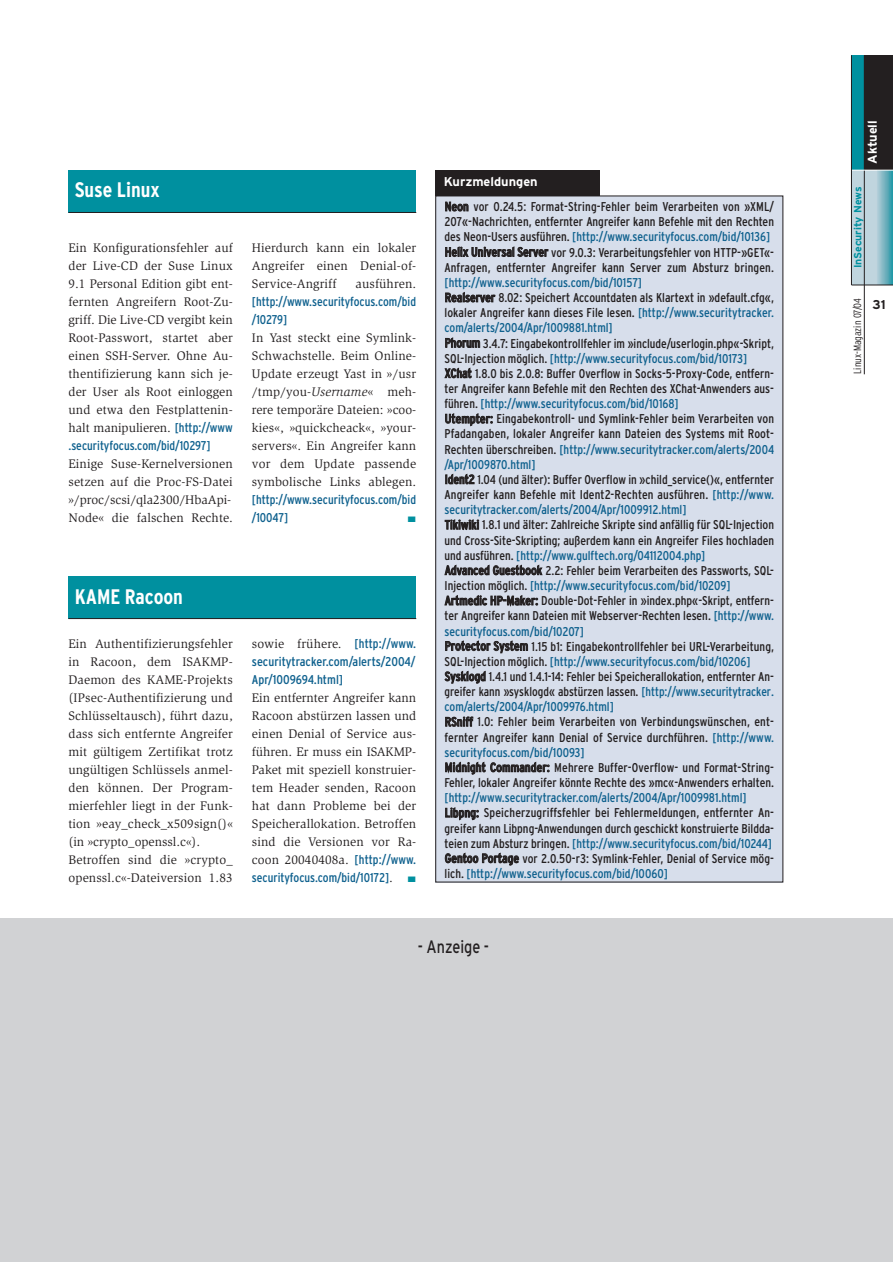
<style>
.page{position:relative;width:893px;height:1262px;background:#fff}
.page>*{position:absolute;margin:0;border:0;box-sizing:border-box;transform-origin:0 0}
.t1{font:700 condensed 21px "Interstate";color:#fff}
.t2{font:18px "Interstate";color:#231f20;scale:.8 1}
.t3{font:condensed 12.75px/15.1px "Interstate";color:#231f20}
.t4{font:12.75px/18px "Slimbach";letter-spacing:.01em;color:#231f20;text-align:justify}
.t5{font:condensed 12.75px/18px "Interstate";color:#0f618e}
.t6{font:condensed 12.75px/18px "Interstate";color:#0f618e;scale:1.04 1}
.t7{font:700 12.75px "Interstate";color:#fff}
.t8{font:700 12.75px "Interstate";color:#231f20}
.t9{font:300 condensed 10.5px "Interstate";color:#231f20}
.t10{font:700 10.5px "Interstate";color:#00909f}
.t11{font:7.8px "Zapf Dingbats";color:#00909f;scale:1.33 1}
.s1{font-family:"Interstate";font-stretch:condensed;color:#0f618e}
.s2{font-style:italic}
.s3{font-family:"Slimbach";font-stretch:normal;color:#231f20}
.s4{color:#00909f}
.s5{color:#0f618e}
</style>
<div class="page">
<div style="left:851px;top:55px;width:41px;height:230px;background:#00909f"></div>
<div style="left:864px;top:55px;width:28px;height:115px;background:#231f20"></div>
<div style="left:851px;top:170px;width:25px;height:115px;background:#c0d5de"></div>
<svg style="left:876px;top:171px;width:16px;height:114px;background:#78b5c1"></svg>
<hr style="left:864px;top:55px;width:1px;height:319px;background:#231f20">
<hr style="left:851px;top:285px;width:41px;height:1px;background:#231f20">
<hr style="left:851px;top:170px;width:41px;height:1px;background:#fff">
<hr style="left:851px;top:55px;width:1px;height:230px;background:#231f20">
<div style="left:435px;top:170px;width:164px;height:26px;background:#231f20"></div>
<div style="left:435px;top:196px;width:347px;height:686px;background:#d7deeb"></div>
<div style="left:68px;top:576px;width:348px;height:43px;background:#00909f"></div>
<hr style="left:68px;top:618px;width:348px;height:1px;background:#231f20">
<div style="left:68px;top:170px;width:348px;height:43px;background:#00909f"></div>
<hr style="left:68px;top:212px;width:348px;height:1px;background:#231f20">
<div style="left:0;top:918px;width:892px;height:343px;background:#d1d2d4"></div>
<h1 class="t1" style="left:75px;top:182px;width:86px">Suse Linux</h1>
<p class="t4" style="left:68px;top:240px;width:166px">Ein Konfigurationsfehler auf der Live-CD der Suse Linux 9.1 Personal Edition gibt ent&shy;fernten Angreifern Root-Zu&shy;griff. Die Live-CD vergibt kein Root-Passwort, startet aber einen SSH-Server. Ohne Au&shy;thentifizierung kann sich je&shy;der User als Root einloggen und etwa den Festplattenin&shy;halt manipulieren. <span class="s1">[http://www</span></p>
<p class="t5" style="left:68px;top:438px;width:144px">.securityfocus.com/bid/10297]</p>
<p class="t4" style="left:68px;top:456px;width:166px">Einige Suse-Kernelversionen setzen auf die Proc-FS-Datei »/proc/scsi/qla2300/HbaApi-Node« die falschen Rechte.</p>
<p class="t4" style="left:252px;top:240px;width:166px">Hierdurch kann ein lokaler Angreifer einen Denial-of-Service-Angriff</p>
<p class="t4" style="left:355px;top:276px;width:62px">ausführen.</p>
<p class="t5" style="left:252px;top:294px;width:166px">[http://www.securityfocus.com/bid /10279]</p>
<p class="t4" style="left:252px;top:330px;width:166px">In Yast steckt eine Symlink-Schwachstelle. Beim Online-Update erzeugt Yast in »/usr /tmp/you-<span class="s2">Username</span>« meh&shy;rere temporäre Dateien: »coo&shy;kies«, »quickcheack«, »your&shy;servers«. Ein Angreifer kann vor dem Update passende symbolische Links ablegen.</p>
<p class="t5" style="left:252px;top:492px;width:166px">[http://www.securityfocus.com/bid /10047]</p>
<p class="t11" style="left:408px;top:515px;width:8px">■</p>
<h1 class="t1" style="left:75px;top:588px;width:110px">KAME Racoon</h1>
<p class="t4" style="left:68px;top:636px;width:166px;text-align:left">Ein Authentifizierungsfehler in Racoon, dem ISAKMP-<br>Daemon des KAME-Projekts (IPsec-Authentifizierung und<br>Schlüsseltausch), führt dazu, dass sich entfernte Angreifer mit gültigem Zertifikat trotz ungültigen Schlüssels anmel&shy;den können. Der Program&shy;mierfehler liegt in der Funk&shy;tion »eay_check_x509sign()« (in »crypto_openssl.c«).<br>Betroffen sind die »crypto_ openssl.c«-Dateiversion 1.83</p>
<p class="t4" style="left:252px;top:636px;width:166px">sowie frühere. <span class="s1">[http://www.</span></p>
<p class="t6" style="left:252px;top:654px;width:159px">securitytracker.com/alerts/2004/<br>Apr/1009694.html]</p>
<p class="t4" style="left:252px;top:690px;width:166px">Ein entfernter Angreifer kann Racoon abstürzen lassen und einen Denial of Service aus&shy;führen. Er muss ein ISAKMP-Paket mit speziell konstruier&shy;tem Header senden, Racoon hat dann Probleme bei der Speicherallokation. Betroffen sind die Versionen vor Ra&shy;coon 20040408a. <span class="s1">[http://www.</span></p>
<p class="t5" style="left:252px;top:870px;width:165px">securityfocus.com/bid/10172]<span class="s3">.</span> <span class="s4">■</span></p>
<p class="t7" style="left:444px;top:177px;width:95px">Kurzmeldungen</p>
<p class="t3" style="left:444px;top:200px;width:331px">Neon vor 0.24.5: Format-String-Fehler beim Verarbeiten von »XML/ 207«-Nachrichten, entfernter Angreifer kann Befehle mit den Rechten des Neon-Users ausführen. <span class="s5">[http://www.securityfocus.com/bid/10136] </span>Helix Universal Server vor 9.0.3: Verarbeitungsfehler von HTTP-»GET«- Anfragen, entfernter Angreifer kann Server zum Absturz bringen.</p>
<p class="t5" style="left:444px;top:274px;width:199px">[http://www.securityfocus.com/bid/10157]</p>
<p class="t3" style="left:444px;top:291px;width:331px;text-align:justify">Realserver 8.02: Speichert Accountdaten als Klartext in »default.cfg«, lokaler Angreifer kann dieses File lesen. <span class="s5">[http://www.securitytracker. com/alerts/2004/Apr/1009881.html]</span></p>
<p class="t3" style="left:444px;top:336px;width:331px">Phorum 3.4.7: Eingabekontrollfehler im »include/userlogin.php«-Skript, SQL-Injection möglich. <span class="s5">[http://www.securityfocus.com/bid/10173] </span>XChat 1.8.0 bis 2.0.8: Buffer Overflow in Socks-5-Proxy-Code, entfern&shy;ter Angreifer kann Befehle mit den Rechten des XChat-Anwenders aus&shy;führen. <span class="s5">[http://www.securityfocus.com/bid/10168]<br></span>Utempter: Eingabekontroll- und Symlink-Fehler beim Verarbeiten von Pfadangaben, lokaler Angreifer kann Dateien des Systems mit Root-Rechten überschreiben. <span class="s5">[http://www.securitytracker.com/alerts/2004 /Apr/1009870.html]</span></p>
<p class="t3" style="left:444px;top:473px;width:331px;text-align:justify">Ident2 1.04 (und älter): Buffer Overflow in »child_service()«, entfernter Angreifer kann Befehle mit Ident2-Rechten ausführen. <span class="s5">[http://www. securitytracker.com/alerts/2004/Apr/1009912.html]</span></p>
<p class="t3" style="left:444px;top:518px;width:331px">Tikiwiki 1.8.1 und älter: Zahlreiche Skripte sind anfällig für SQL-Injection und Cross-Site-Skripting; außerdem kann ein Angreifer Files hochladen und ausführen. <span class="s5">[http://www.gulftech.org/04112004.php]<br></span>Advanced Guestbook 2.2: Fehler beim Verarbeiten des Passworts, SQL-Injection möglich. <span class="s5">[http://www.securityfocus.com/bid/10209] </span>Artmedic HP-Maker: Double-Dot-Fehler in »index.php«-Skript, entfern&shy;ter Angreifer kann Dateien mit Webserver-Rechten lesen. <span class="s5">[http://www. securityfocus.com/bid/10207]</span></p>
<p class="t3" style="left:444px;top:639px;width:331px">Protector System 1.15 b1: Eingabekontrollfehler bei URL-Verarbeitung, SQL-Injection möglich. <span class="s5">[http://www.securityfocus.com/bid/10206] </span>Sysklogd 1.4.1 und 1.4.1-14: Fehler bei Speicherallokation, entfernter An&shy;greifer kann »sysklogd« abstürzen lassen. <span class="s5">[http://www.securitytracker. com/alerts/2004/Apr/1009976.html]</span></p>
<p class="t3" style="left:444px;top:715px;width:331px;text-align:justify">RSniff 1.0: Fehler beim Verarbeiten von Verbindungswünschen, ent&shy;fernter Angreifer kann Denial of Service durchführen. <span class="s5">[http://www. securityfocus.com/bid/10093]</span></p>
<p class="t3" style="left:444px;top:761px;width:331px">Midnight Commander: Mehrere Buffer-Overflow- und Format-String-<br>Fehler, lokaler Angreifer könnte Rechte des »mc«-Anwenders erhalten.</p>
<p class="t5" style="left:444px;top:790px;width:303px">[http://www.securitytracker.com/alerts/2004/Apr/1009981.html]</p>
<p class="t3" style="left:444px;top:806px;width:331px">Libpng: Speicherzugriffsfehler bei Fehlermeldungen, entfernter An&shy;greifer kann Libpng-Anwendungen durch geschickt konstruierte Bildda&shy;teien zum Absturz bringen. <span class="s5">[http://www.securityfocus.com/bid/10244] </span>Gentoo Portage vor 2.0.50-r3: Symlink-Fehler, Denial of Service mög&shy;lich. <span class="s5">[http://www.securityfocus.com/bid/10060]</span></p>
<h2 class="t2" style="left:418px;top:940px;width:90px">- Anzeige -</h2>
<p class="t7" style="left:867px;top:164px;width:45px;rotate:-90deg">Aktuell</p>
<p class="t10" style="left:853px;top:268px;width:83px;rotate:-90deg">InSecurity News</p>
<p class="t9" style="left:853px;top:374px;width:77px;rotate:-90deg">Linux-Magazin 07/04</p>
<p class="t8" style="left:872px;top:300px;width:15px">31</p>
</div>
